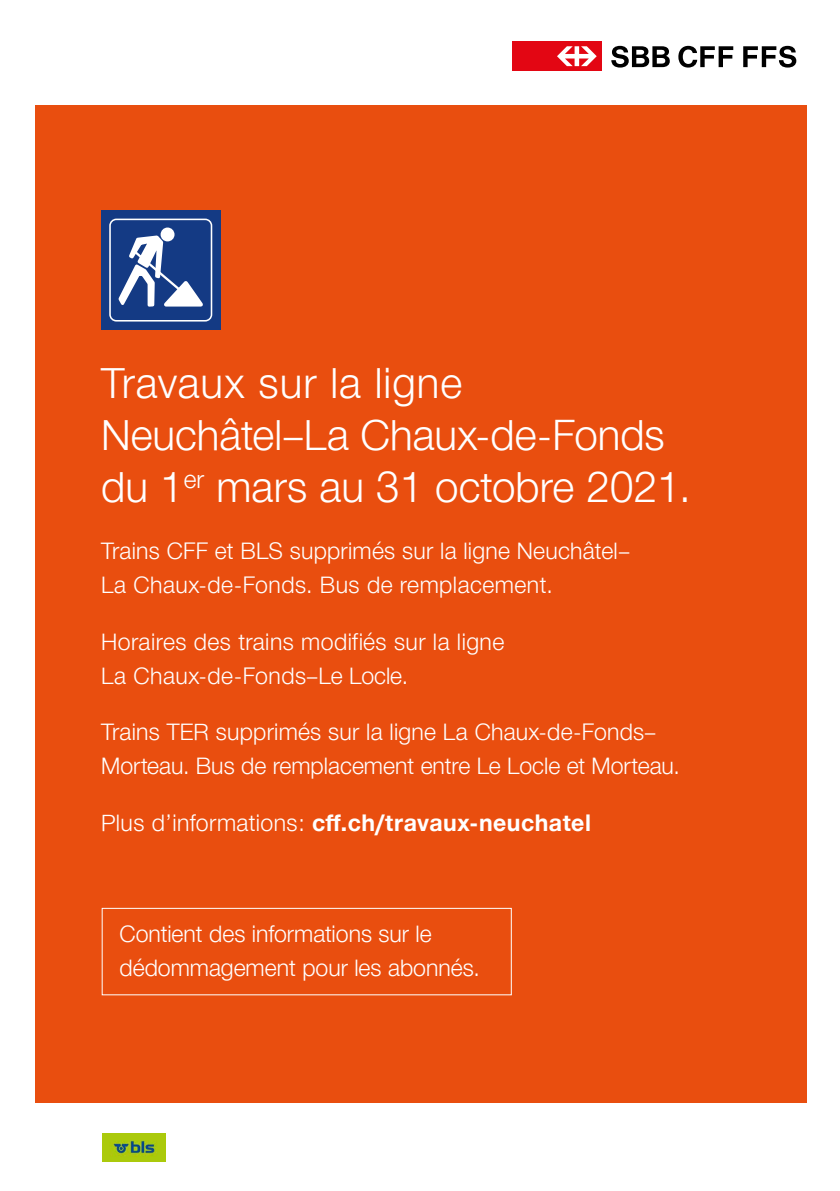
<style>
.page{position:relative;width:840px;height:1191px;background:#fff}
.page>*{position:absolute;margin:0;border:0;box-sizing:border-box;transform-origin:0 0}
.t1{font:300 42px/52px "SBB";letter-spacing:.005em;color:#fff}
.t2{font:300 23px/34px "SBB";letter-spacing:.01em;color:#fff}
.t3{font:700 23px "SBB";letter-spacing:.02em;color:#fff}
.s1{font-weight:300}
</style>
<div class="page">
<div style="left:35px;top:106px;width:771px;height:1051px;background:#e94e0f"></div>
<svg style="left:611px;top:46px;width:58px;height:22px"></svg>
<svg style="left:678px;top:46px;width:54px;height:22px"></svg>
<svg style="left:743px;top:46px;width:52px;height:22px"></svg>
<div style="left:512px;top:41px;width:89px;height:30px;background:#e30613"></div>
<svg style="left:557px;top:46px;width:39px;height:20px"></svg>
<div style="left:101px;top:210px;width:119px;height:120px;background:#143a84"></div>
<svg style="left:109px;top:219px;width:103px;height:102px"></svg>
<div style="left:0;top:1103px;width:839px;height:88px;background:#fff"></div>
<img style="left:102px;top:1133px;width:63px;height:28px">
<div style="left:102px;top:908px;width:409px;height:87px;border:1px solid #fff"></div>
<h1 class="t1" style="left:101px;top:355px;width:591px">Travaux sur la ligne<br>Neuchâtel–La Chaux-de-Fonds du 1<sup>er</sup> mars au 31 octobre 2021.</h1>
<p class="t2" style="left:101px;top:532px;width:530px">Trains CFF et BLS supprimés sur la ligne Neuchâtel–<br>La Chaux-de-Fonds. Bus de remplacement.</p>
<p class="t2" style="left:101px;top:623px;width:404px">Horaires des trains modifiés sur la ligne<br>La Chaux-de-Fonds–Le Locle.</p>
<p class="t2" style="left:101px;top:714px;width:580px">Trains TER supprimés sur la ligne La Chaux-de-Fonds–<br>Morteau. Bus de remplacement entre Le Locle et Morteau.</p>
<p class="t3" style="left:101px;top:806px;width:491px"><span class="s1">Plus d’informations:</span> cff.ch/travaux-neuchatel</p>
<p class="t2" style="left:119px;top:915px;width:362px">Contient des informations sur le dédommagement pour les abonnés.</p>
</div>
